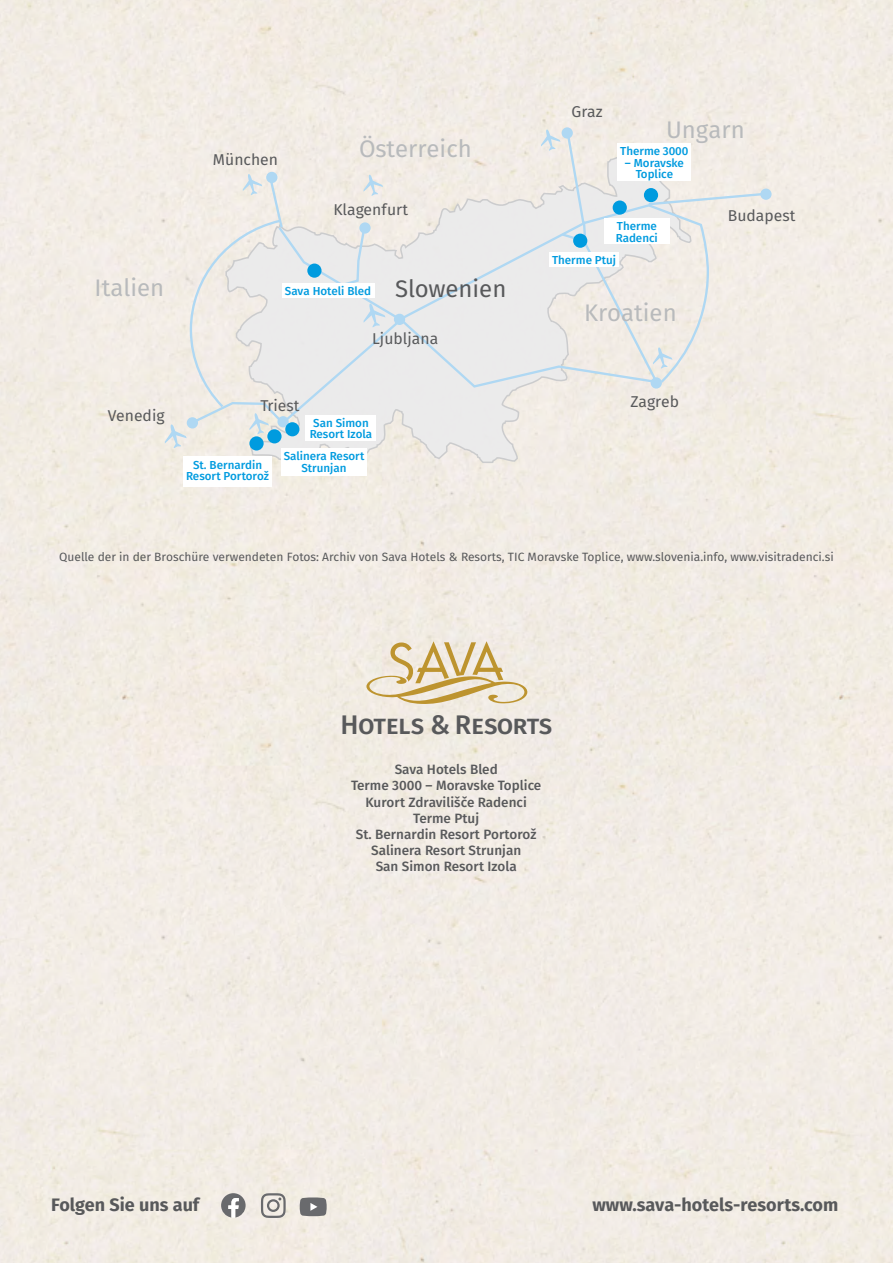
<style>
.page{position:relative;width:893px;height:1263px;background:#fff}
.page>*{position:absolute;margin:0;border:0;box-sizing:border-box;transform-origin:0 0}
.t1{font:500 26.85px "Fira Sans";letter-spacing:-.02em;color:#58595b}
.t2{font:23.85px "Fira Sans";color:#b8babc}
.t3{font:23.85px "Fira Sans";color:#58595b}
.t4{font:700 18px "Fira Sans";color:#58595b}
.t5{font:15.75px "Fira Sans";color:#58595b}
.t6{font:500 13.5px/16.2px "Fira Sans";color:#58595b;text-align:center}
.t7{font:12px "Fira Sans";color:#58595b}
.t8{font:500 11.55px/11.6px "Fira Sans";color:#009bdf;text-align:center}
</style>
<div class="page">
<svg style="left:221px;top:1193px;width:25px;height:25px"></svg>
<svg style="left:261px;top:1193px;width:25px;height:25px"></svg>
<svg style="left:300px;top:1197px;width:27px;height:19px"></svg>
<div style="left:225px;top:147px;width:467px;height:319px;background:#f1ebe5"></div>
<div style="left:277px;top:416px;width:12px;height:11px;background:#afd8f3;border-radius:50%"></div>
<svg style="left:364px;top:174px;width:19px;height:22px"></svg>
<svg style="left:284px;top:219px;width:374px;height:207px;background:#eaeae9"></svg>
<div style="left:359px;top:222px;width:12px;height:12px;background:#afd8f3;border-radius:50%"></div>
<div style="left:562px;top:127px;width:11px;height:12px;background:#afd8f3;border-radius:50%"></div>
<div style="left:651px;top:377px;width:11px;height:12px;background:#afd8f3;border-radius:50%"></div>
<svg style="left:340px;top:230px;width:26px;height:54px"></svg>
<div style="left:307px;top:264px;width:15px;height:14px;background:#009bdf;border-radius:50%"></div>
<div style="left:266px;top:172px;width:11px;height:11px;background:#afd8f3;border-radius:50%"></div>
<div style="left:249px;top:436px;width:15px;height:14px;background:#009bdf;border-radius:50%"></div>
<div style="left:285px;top:422px;width:14px;height:14px;background:#009bdf;border-radius:50%"></div>
<svg style="left:541px;top:129px;width:227px;height:256px;background:#eceae6"></svg>
<div style="left:760px;top:189px;width:12px;height:11px;background:#afd8f3;border-radius:50%"></div>
<svg style="left:165px;top:174px;width:119px;height:274px;background:#ebe9e6"></svg>
<svg style="left:364px;top:303px;width:21px;height:24px"></svg>
<div style="left:613px;top:200px;width:14px;height:15px;background:#009bdf;border-radius:50%"></div>
<div style="left:282px;top:284px;width:93px;height:14px;background:#fff"></div>
<div style="left:618px;top:143px;width:73px;height:38px;background:#fff"></div>
<div style="left:604px;top:218px;width:66px;height:26px;background:#fff"></div>
<div style="left:549px;top:252px;width:70px;height:14px;background:#fff"></div>
<div style="left:184px;top:457px;width:88px;height:30px;background:#fff"></div>
<div style="left:281px;top:448px;width:86px;height:28px;background:#fff"></div>
<div style="left:306px;top:415px;width:70px;height:26px;background:#fff"></div>
<svg style="left:366px;top:641px;width:161px;height:63px;background:#e3d4b5"></svg>
<p class="t5" style="left:213px;top:149px;width:67px">München</p>
<h2 class="t2" style="left:359px;top:132px;width:114px">Österreich</h2>
<p class="t5" style="left:333px;top:199px;width:76px">Klagenfurt</p>
<h2 class="t2" style="left:95px;top:271px;width:71px">Italien</h2>
<h2 class="t3" style="left:395px;top:272px;width:113px">Slowenien</h2>
<p class="t5" style="left:372px;top:327px;width:68px">Ljubljana</p>
<p class="t8" style="left:285px;top:286px;width:88px">Sava Hoteli Bled</p>
<p class="t5" style="left:108px;top:404px;width:58px">Venedig</p>
<p class="t5" style="left:261px;top:395px;width:40px">Triest</p>
<p class="t8" style="left:310px;top:418px;width:64px">San Simon<br>Resort Izola</p>
<p class="t8" style="left:186px;top:459px;width:84px">St. Bernardin<br>Resort Portorož</p>
<p class="t8" style="left:284px;top:451px;width:82px">Salinera Resort<br>Strunjan</p>
<p class="t5" style="left:571px;top:101px;width:33px">Graz</p>
<h2 class="t2" style="left:666px;top:112px;width:80px">Ungarn</h2>
<p class="t8" style="left:620px;top:146px;width:70px">Therme 3000</p>
<p class="t8" style="left:625px;top:158px;width:61px">– Moravske<br>Toplice</p>
<p class="t8" style="left:616px;top:221px;width:44px;text-align:left">Therme<br>Radenci</p>
<p class="t5" style="left:728px;top:204px;width:69px">Budapest</p>
<p class="t8" style="left:552px;top:255px;width:66px">Therme Ptuj</p>
<h2 class="t2" style="left:584px;top:296px;width:94px">Kroatien</h2>
<p class="t5" style="left:630px;top:391px;width:50px">Zagreb</p>
<p class="t7" style="left:59px;top:549px;width:776px">Quelle der in der Broschüre verwendeten Fotos: Archiv von Sava Hotels &amp; Resorts, TIC Moravske Toplice, www.slovenia.info, www.visitradenci.si</p>
<h1 class="t1" style="left:340px;top:706px;width:213px">HOTELS &amp; RESORTS</h1>
<p class="t6" style="left:351px;top:762px;width:192px">Sava Hotels Bled<br>Terme 3000 – Moravske Toplice<br>Kurort Zdravilišče Radenci<br>Terme Ptuj<br>St. Bernardin Resort Portorož<br>Salinera Resort Strunjan<br>San Simon Resort Izola</p>
<h3 class="t4" style="left:51px;top:1192px;width:150px">Folgen Sie uns auf</h3>
<h3 class="t4" style="left:592px;top:1192px;width:247px">www.sava-hotels-resorts.com</h3>
</div>
